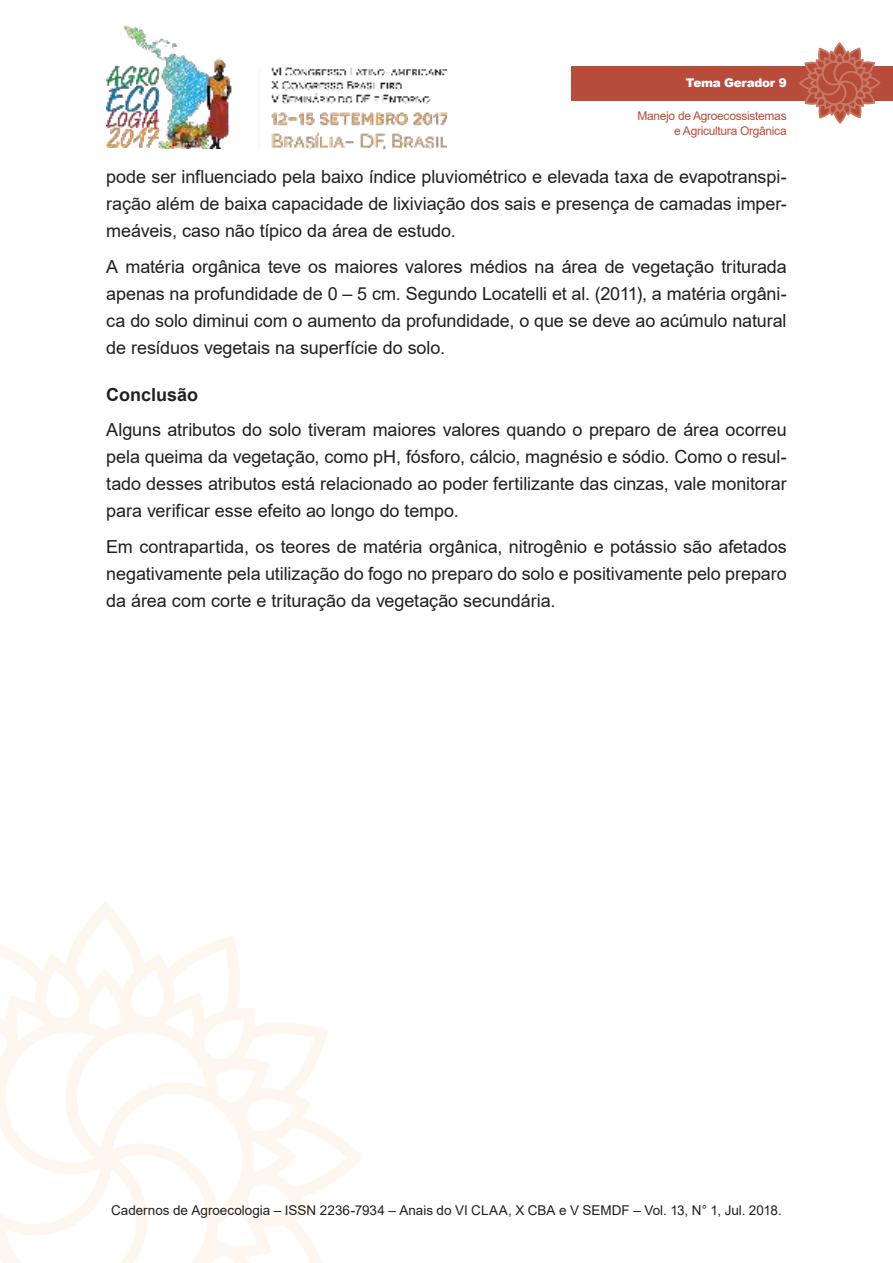
<style>
.page{position:relative;width:893px;height:1263px;background:#fff}
.page>*{position:absolute;margin:0;border:0;box-sizing:border-box;transform-origin:0 0}
.t1{font:18px/27px "Arial";letter-spacing:-.005em;color:#221f1f;text-align:justify}
.t2{font:700 18px "Arial";color:#221f1f}
.t3{font:13.5px "Arial";color:#221f1f}
.t4{font:12px/14.4px "Arial";letter-spacing:-.025em;color:#b84c3b;text-align:right}
.t5{font:900 12px "Arial";letter-spacing:-.025em;color:#fff}
</style>
<div class="page">
<img style="left:106px;top:25px;width:340px;height:124px">
<svg style="left:0;top:910px;width:363px;height:353px"></svg>
<div style="left:571px;top:66px;width:322px;height:34px;background:#b84c3b"></div>
<svg style="left:798px;top:43px;width:83px;height:81px"></svg>
<p class="t5" style="left:686px;top:76px;width:102px">Tema Gerador 9</p>
<p class="t4" style="left:637px;top:110px;width:151px">Manejo de Agroecossistemas e Agricultura Orgânica</p>
<p class="t1" style="left:106px;top:165px;width:682px">pode ser influenciado pela baixo índice pluviométrico e elevada taxa de evapotranspi&shy;ração além de baixa capacidade de lixiviação dos sais e presença de camadas imper&shy;meáveis, caso não típico da área de estudo.</p>
<p class="t1" style="left:106px;top:255px;width:682px">A matéria orgânica teve os maiores valores médios na área de vegetação triturada apenas na profundidade de 0 – 5 cm. Segundo Locatelli et al. (2011), a matéria orgâni&shy;ca do solo diminui com o aumento da profundidade, o que se deve ao acúmulo natural de resíduos vegetais na superfície do solo.</p>
<p class="t2" style="left:106px;top:388px;width:93px">Conclusão</p>
<p class="t1" style="left:106px;top:418px;width:682px">Alguns atributos do solo tiveram maiores valores quando o preparo de área ocorreu pela queima da vegetação, como pH, fósforo, cálcio, magnésio e sódio. Como o resul&shy;tado desses atributos está relacionado ao poder fertilizante das cinzas, vale monitorar para verificar esse efeito ao longo do tempo.</p>
<p class="t1" style="left:106px;top:535px;width:682px">Em contrapartida, os teores de matéria orgânica, nitrogênio e potássio são afetados negativamente pela utilização do fogo no preparo do solo e positivamente pelo preparo da área com corte e trituração da vegetação secundária.</p>
<p class="t3" style="left:111px;top:1205px;width:672px">Cadernos de Agroecologia – ISSN 2236-7934 – Anais do VI CLAA, X CBA e V SEMDF – Vol. 13, N° 1, Jul. 2018.</p>
</div>
